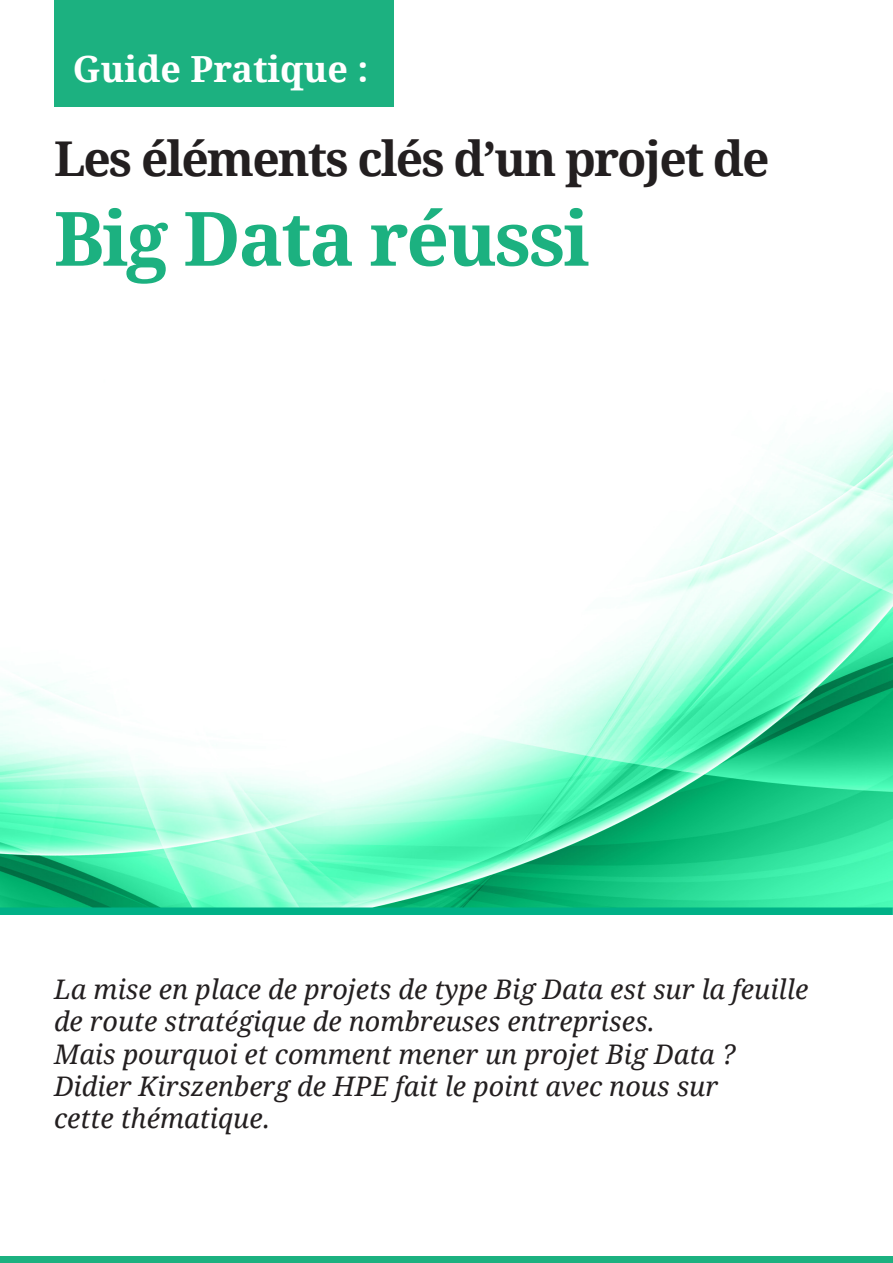
<style>
.page{position:relative;width:893px;height:1263px;background:#fff}
.page>*{position:absolute;margin:0;border:0;box-sizing:border-box;transform-origin:0 0}
.t1{font:700 75px "Droid Serif";letter-spacing:-.03em;color:#1cb180}
.t2{font:700 48px "Droid Serif";letter-spacing:-.04em;color:#231f20}
.t3{font:700 36px "Droid Serif";color:#fff}
.t4{font:italic 27px/32.4px "Droid Serif";color:#231f20}
</style>
<div class="page">
<img style="left:0;top:410px;width:893px;height:504px">
<div style="left:54px;top:0;width:339px;height:106px;background:#1cb180"></div>
<div style="left:0;top:1256px;width:893px;height:7px;background:#1cb180"></div>
<h3 class="t3" style="left:73px;top:44px;width:297px">Guide Pratique :</h3>
<h2 class="t2" style="left:54px;top:125px;width:717px">Les éléments clés d’un projet de</h2>
<h1 class="t1" style="left:54px;top:186px;width:537px">Big Data réussi</h1>
<p class="t4" style="left:54px;top:972px;width:756px">La mise en place de projets de type Big Data est sur la feuille de route stratégique de nombreuses entreprises.<br>Mais pourquoi et comment mener un projet Big Data ?<br>Didier Kirszenberg de HPE fait le point avec nous sur<br>cette thématique.</p>
</div>
